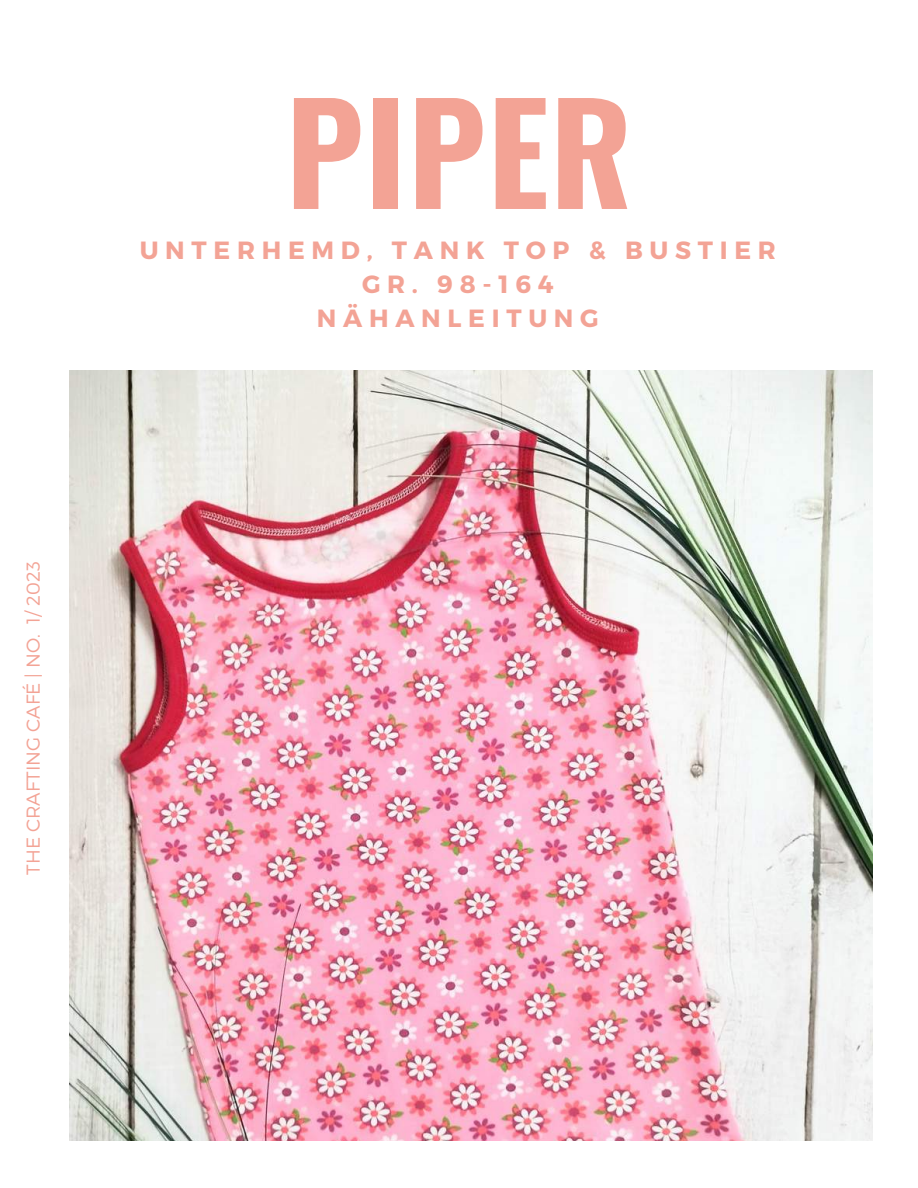
<style>
.page{position:relative;width:918px;height:1188px;background:#fff}
.page>*{position:absolute;margin:0;border:0;box-sizing:border-box;transform-origin:0 0}
.t1{font:700 136.95px "Oswald";letter-spacing:.01em;color:#f3a395}
.t2{font:700 24.9px/33.8px "Montserrat";letter-spacing:.27em;color:#f3a395;text-align:center}
.t3{font:300 18.75px "Montserrat";color:#f3a395}
</style>
<div class="page">
<img style="left:69px;top:370px;width:804px;height:771px">
<p class="t3" style="left:21px;top:875px;width:315px;rotate:-90deg">THE CRAFTING CAFÉ | NO. 1/ 2023</p>
<h1 class="t1" style="left:286px;top:46px;width:348px">PIPER</h1>
<p class="t2" style="left:140px;top:232px;width:638px">UNTERHEMD, TANK TOP &amp; BUSTIER<br>GR. 98-164<br>NÄHANLEITUNG</p>
</div>
